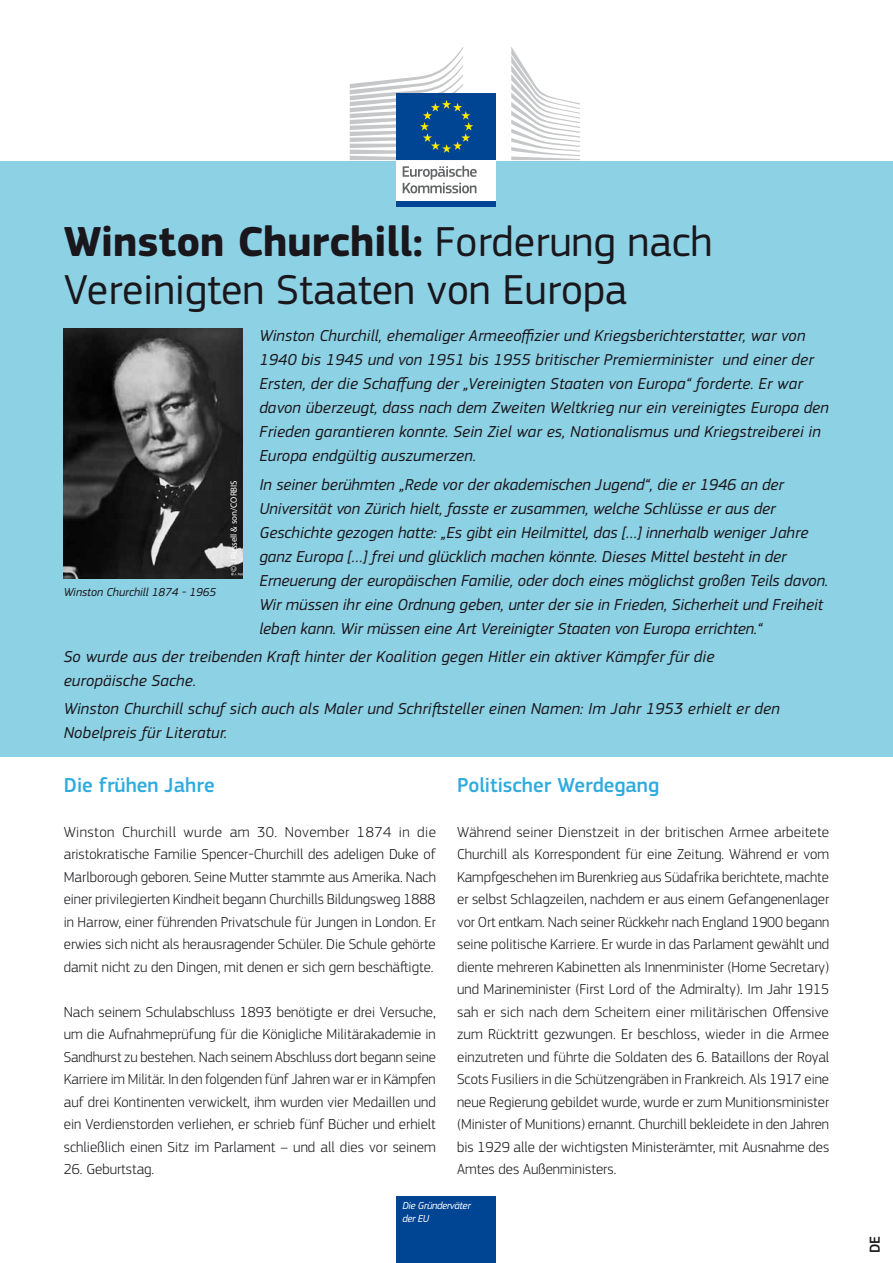
<style>
.page{position:relative;width:893px;height:1263px;background:#fff}
.page>*{position:absolute;margin:0;border:0;box-sizing:border-box;transform-origin:0 0}
.t1{font:43.5px/48px "EC Square Sans Pro";color:#1a171c}
.t2{font:500 21px "EC Square Sans Pro";color:#2eabde}
.t3{font:italic 16.5px/24px "EC Square Sans Pro";letter-spacing:.01em;color:#1a171c}
.t4{font:300 15px/22.5px "EC Square Sans Pro";color:#1a171c;text-align:justify}
.t5{font:500 15px "EC Square Sans Pro";color:#1a171c}
.t6{font:italic 12px "EC Square Sans Pro";color:#1a171c}
.t7{font:italic 10.5px/12.6px "EC Square Sans Pro";letter-spacing:-.03em;color:#fff}
.t8{font:9px "Myriad Pro";color:#fff}
.s1{font-weight:700}
</style>
<div class="page">
<div style="left:397px;top:1196px;width:99px;height:67px;background:#004494"></div>
<div style="left:0;top:160px;width:893px;height:597px;background:#8dd1e4"></div>
<img style="left:63px;top:329px;width:179px;height:249px">
<div style="left:397px;top:158px;width:99px;height:44px;background:#fff"></div>
<svg style="left:403px;top:166px;width:74px;height:27px"></svg>
<div style="left:397px;top:201px;width:99px;height:6px;background:#004494"></div>
<svg style="left:511px;top:47px;width:69px;height:113px"></svg>
<div style="left:397px;top:94px;width:99px;height:66px;background:#004494"></div>
<svg style="left:350px;top:47px;width:123px;height:113px"></svg>
<h1 class="t1" style="left:64px;top:218px;width:650px"><span class="s1">Winston Churchill:</span> Forderung nach<br>Vereinigten Staaten von Europa</h1>
<p class="t3" style="left:259px;top:324px;width:571px">Winston Churchill, ehemaliger Armeeoffizier und Kriegsberichterstatter, war von 1940 bis 1945 und von 1951 bis 1955 britischer Premierminister und einer der Ersten, der die Schaffung der „Vereinigten Staaten von Europa“ forderte. Er war davon überzeugt, dass nach dem Zweiten Weltkrieg nur ein vereinigtes Europa den Frieden garantieren konnte. Sein Ziel war es, Nationalismus und Kriegstreiberei in Europa endgültig auszumerzen.</p>
<p class="t3" style="left:259px;top:472px;width:570px">In seiner berühmten „Rede vor der akademischen Jugend“, die er 1946 an der Universität von Zürich hielt, fasste er zusammen, welche Schlüsse er aus der Geschichte gezogen hatte: „Es gibt ein Heilmittel, das […] innerhalb weniger Jahre ganz Europa […] frei und glücklich machen könnte. Dieses Mittel besteht in der Erneuerung der europäischen Familie, oder doch eines möglichst großen Teils davon.<br>Wir müssen ihr eine Ordnung geben, unter der sie in Frieden, Sicherheit und Freiheit leben kann. Wir müssen eine Art Vereinigter Staaten von Europa errichten.“</p>
<p class="t3" style="left:64px;top:645px;width:652px">So wurde aus der treibenden Kraft hinter der Koalition gegen Hitler ein aktiver Kämpfer für die europäische Sache.</p>
<p class="t3" style="left:64px;top:697px;width:717px">Winston Churchill schuf sich auch als Maler und Schriftsteller einen Namen: Im Jahr 1953 erhielt er den<br>Nobelpreis für Literatur.</p>
<p class="t8" style="left:229px;top:572px;width:94px;rotate:-90deg">© J.Russell &amp; son/CORBIS</p>
<p class="t6" style="left:64px;top:585px;width:154px">Winston Churchill 1874 - 1965</p>
<h2 class="t2" style="left:64px;top:772px;width:152px">Die frühen Jahre</h2>
<p class="t4" style="left:64px;top:820px;width:374px">Winston Churchill wurde am 30. November 1874 in die aristokratische Familie Spencer-Churchill des adeligen Duke of Marlborough geboren. Seine Mutter stammte aus Amerika. Nach einer privilegierten Kindheit begann Churchills Bildungsweg 1888 in Harrow, einer führenden Privatschule für Jungen in London. Er erwies sich nicht als herausragender Schüler. Die Schule gehörte damit nicht zu den Dingen, mit denen er sich gern beschäftigte.</p>
<p class="t4" style="left:64px;top:1000px;width:374px">Nach seinem Schulabschluss 1893 benötigte er drei Versuche, um die Aufnahmeprüfung für die Königliche Militärakademie in Sandhurst zu bestehen. Nach seinem Abschluss dort begann seine Karriere im Militär. In den folgenden fünf Jahren war er in Kämpfen auf drei Kontinenten verwickelt, ihm wurden vier Medaillen und ein Verdienstorden verliehen, er schrieb fünf Bücher und erhielt schließlich einen Sitz im Parlament – und all dies vor seinem</p>
<p class="t4" style="left:64px;top:1158px;width:92px">26. Geburtstag.</p>
<h2 class="t2" style="left:457px;top:772px;width:204px">Politischer Werdegang</h2>
<p class="t4" style="left:457px;top:820px;width:374px">Während seiner Dienstzeit in der britischen Armee arbeitete Churchill als Korrespondent für eine Zeitung. Während er vom Kampfgeschehen im Burenkrieg aus Südafrika berichtete, machte er selbst Schlagzeilen, nachdem er aus einem Gefangenenlager vor Ort entkam. Nach seiner Rückkehr nach England 1900 begann seine politische Karriere. Er wurde in das Parlament gewählt und diente mehreren Kabinetten als Innenminister (Home Secretary) und Marineminister (First Lord of the Admiralty). Im Jahr 1915 sah er sich nach dem Scheitern einer militärischen Offensive zum Rücktritt gezwungen. Er beschloss, wieder in die Armee einzutreten und führte die Soldaten des 6. Bataillons der Royal Scots Fusiliers in die Schützengräben in Frankreich. Als 1917 eine neue Regierung gebildet wurde, wurde er zum Munitionsminister (Minister of Munitions) ernannt. Churchill bekleidete in den Jahren bis 1929 alle der wichtigsten Ministerämter, mit Ausnahme des Amtes des Außenministers.</p>
<p class="t7" style="left:402px;top:1199px;width:70px">Die Gründerväter der EU</p>
<p class="t5" style="left:866px;top:1253px;width:19px;rotate:-90deg">DE</p>
</div>
